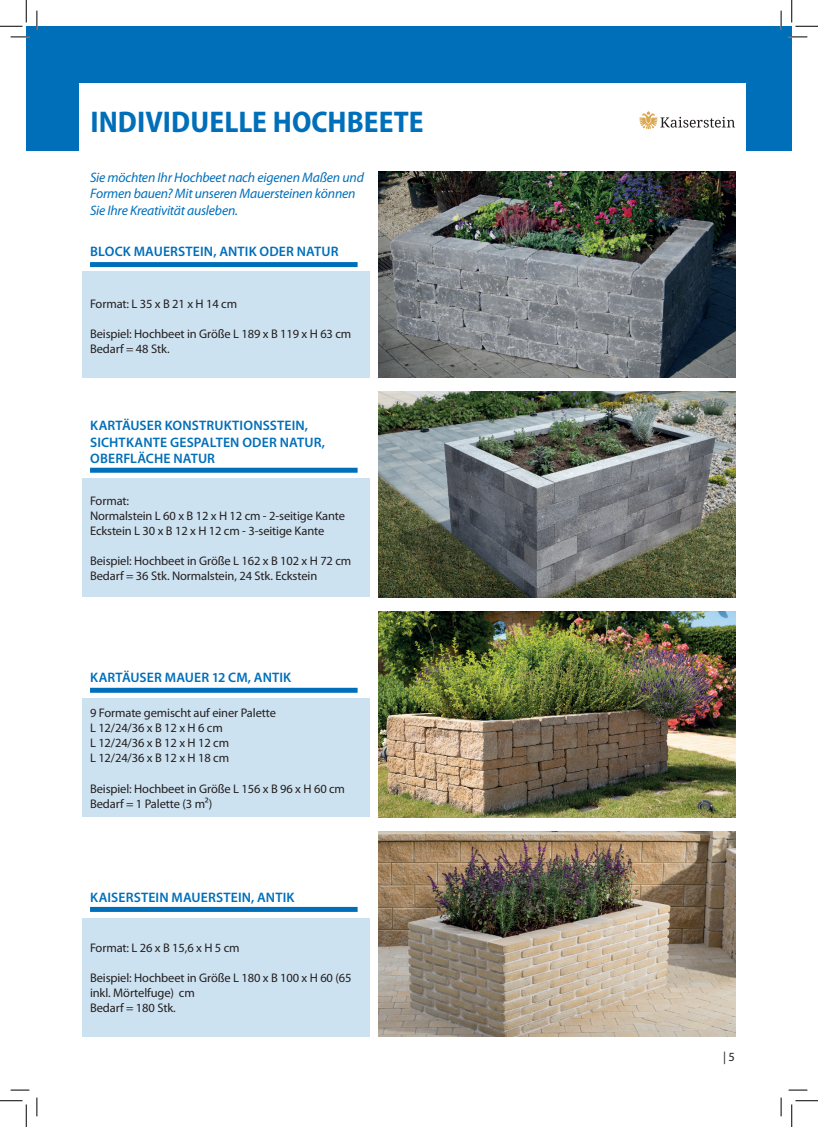
<style>
.page{position:relative;width:818px;height:1127px;background:#fff}
.page>*{position:absolute;margin:0;border:0;box-sizing:border-box;transform-origin:0 0}
.t1{font:700 semi-condensed 30px "Myriad Pro";letter-spacing:.005em;color:#006fba}
.t2{font:600 13.75px/16.5px "Myriad Pro";letter-spacing:.01em;color:#006fba}
.t3{font:italic 13.75px/16.5px "Myriad Pro";letter-spacing:-.015em;color:#006fba}
.t4{font:12.5px/15px "Myriad Pro";letter-spacing:-.01em;color:#231f20}
</style>
<div class="page">
<div style="left:26px;top:26px;width:766px;height:124px;background:#006fba"></div>
<div style="left:79px;top:83px;width:667px;height:74px;background:#fff"></div>
<div style="left:83px;top:271px;width:287px;height:106px;background:#cde2f1"></div>
<div style="left:83px;top:478px;width:287px;height:119px;background:#cde2f1"></div>
<div style="left:83px;top:917px;width:287px;height:119px;background:#cde2f1"></div>
<div style="left:83px;top:698px;width:287px;height:118px;background:#cde2f1"></div>
<img style="left:379px;top:172px;width:356px;height:205px">
<img style="left:379px;top:831px;width:356px;height:205px">
<img style="left:379px;top:391px;width:356px;height:206px">
<img style="left:379px;top:611px;width:356px;height:205px">
<svg style="left:639px;top:111px;width:96px;height:18px"></svg>
<div style="left:90px;top:687px;width:268px;height:5px;background:#006fba"></div>
<div style="left:90px;top:467px;width:268px;height:5px;background:#006fba"></div>
<div style="left:90px;top:906px;width:268px;height:5px;background:#006fba"></div>
<div style="left:90px;top:262px;width:268px;height:5px;background:#006fba"></div>
<svg style="left:11px;top:36px;width:18px;height:2px"></svg>
<svg style="left:788px;top:36px;width:19px;height:2px"></svg>
<svg style="left:11px;top:1089px;width:18px;height:1px"></svg>
<svg style="left:788px;top:1089px;width:19px;height:1px"></svg>
<svg style="left:36px;top:11px;width:2px;height:18px"></svg>
<svg style="left:36px;top:1097px;width:2px;height:18px"></svg>
<svg style="left:780px;top:11px;width:2px;height:18px"></svg>
<svg style="left:780px;top:1097px;width:2px;height:18px"></svg>
<svg style="left:0;top:0;width:27px;height:27px"></svg>
<svg style="left:0;top:1100px;width:27px;height:26px"></svg>
<svg style="left:791px;top:0;width:27px;height:27px"></svg>
<svg style="left:791px;top:1100px;width:27px;height:26px"></svg>
<h1 class="t1" style="left:90px;top:105px;width:335px">INDIVIDUELLE HOCHBEETE</h1>
<p class="t3" style="left:90px;top:169px;width:275px">Sie möchten Ihr Hochbeet nach eigenen Maßen und<br>Formen bauen? Mit unseren Mauersteinen können<br>Sie Ihre Kreativität ausleben.</p>
<p class="t2" style="left:90px;top:244px;width:250px">BLOCK MAUERSTEIN, ANTIK ODER NATUR</p>
<p class="t4" style="left:90px;top:296px;width:149px">Format: L 35 x B 21 x H 14 cm</p>
<p class="t4" style="left:90px;top:326px;width:263px">Beispiel: Hochbeet in Größe L 189 x B 119 x H 63 cm<br>Bedarf = 48 Stk.</p>
<p class="t2" style="left:90px;top:417px;width:236px">KARTÄUSER KONSTRUKTIONSSTEIN,<br>SICHTKANTE GESPALTEN ODER NATUR,<br>OBERFLÄCHE NATUR</p>
<p class="t4" style="left:90px;top:493px;width:256px">Format:<br>Normalstein L 60 x B 12 x H 12 cm - 2-seitige Kante<br>Eckstein L 30 x B 12 x H 12 cm - 3-seitige Kante</p>
<p class="t4" style="left:90px;top:553px;width:263px">Beispiel: Hochbeet in Größe L 162 x B 102 x H 72 cm<br>Bedarf = 36 Stk. Normalstein, 24 Stk. Eckstein</p>
<p class="t2" style="left:90px;top:669px;width:203px">KARTÄUSER MAUER 12 CM, ANTIK</p>
<p class="t4" style="left:90px;top:705px;width:187px">9 Formate gemischt auf einer Palette<br>L 12/24/36 x B 12 x H 6 cm<br>L 12/24/36 x B 12 x H 12 cm<br>L 12/24/36 x B 12 x H 18 cm</p>
<p class="t4" style="left:90px;top:780px;width:256px">Beispiel: Hochbeet in Größe L 156 x B 96 x H 60 cm<br>Bedarf = 1 Palette (3 m²)</p>
<p class="t2" style="left:90px;top:888px;width:206px">KAISERSTEIN MAUERSTEIN, ANTIK</p>
<p class="t4" style="left:90px;top:940px;width:151px">Format: L 26 x B 15,6 x H 5 cm</p>
<p class="t4" style="left:90px;top:970px;width:263px">Beispiel: Hochbeet in Größe L 180 x B 100 x H 60 (65 inkl. Mörtelfuge) cm<br>Bedarf = 180 Stk.</p>
<p class="t4" style="left:723px;top:1049px;width:13px">| 5</p>
</div>
